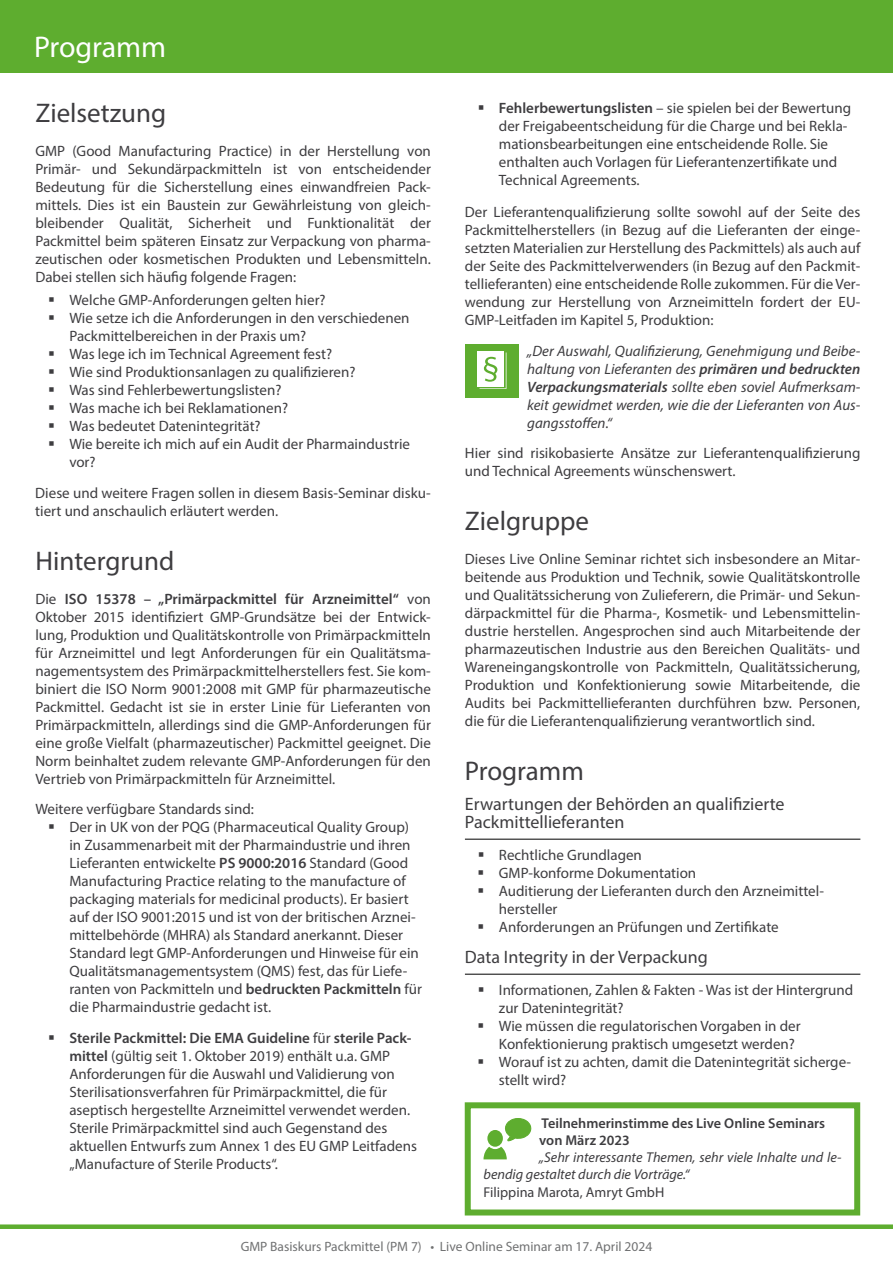
<style>
.page{position:relative;width:893px;height:1263px;background:#fff}
.page>*{position:absolute;margin:0;border:0;box-sizing:border-box;transform-origin:0 0}
.t1{font:30px "Myriad Pro";letter-spacing:-.005em;color:#fff}
.t2{font:27px "Myriad Pro";color:#3e3d40}
.t3{font:18px/18px "Myriad Pro";color:#3e3d40}
.t4{font:15px/18px "Myriad Pro";color:#3e3d40}
.t5{font:italic 15px/18px "Myriad Pro";color:#3e3d40;text-align:justify}
.t6{font:italic 14.25px/17.2px "Myriad Pro";color:#3e3d40}
.t7{font:600 14.25px/17.2px "Myriad Pro";color:#3e3d40}
.t8{font:14.25px "Myriad Pro";color:#3e3d40}
.t9{font:13.5px "Myriad Pro";color:#707172}
.s1{font-weight:600}
</style>
<div class="page">
<div style="left:0;top:0;width:893px;height:72px;background:#5ead2f"></div>
<div style="left:0;top:1224px;width:893px;height:5px;background:#5ead2f"></div>
<hr style="left:465px;top:839px;width:395px;height:1px;background:#000">
<hr style="left:465px;top:974px;width:395px;height:1px;background:#000">
<div style="left:465px;top:344px;width:54px;height:54px;background:#5ead2f"></div>
<div style="left:477px;top:351px;width:27px;height:36px;background:#fff"></div>
<svg style="left:479px;top:352px;width:27px;height:37px"></svg>
<svg style="left:483px;top:1118px;width:49px;height:41px"></svg>
<div style="left:465px;top:1102px;width:395px;height:113px;border:6px solid #5ead2f"></div>
<h1 class="t1" style="left:34px;top:28px;width:134px">Programm</h1>
<h2 class="t2" style="left:35px;top:97px;width:132px">Zielsetzung</h2>
<p class="t4" style="left:35px;top:142px;width:397px;text-align:justify">GMP (Good Manufacturing Practice) in der Herstellung von Primär- und Sekundärpackmitteln ist von entscheidender Bedeutung für die Sicherstellung eines einwandfreien Pack&shy;mittels. Dies ist ein Baustein zur Gewährleistung von gleich&shy;bleibender Qualität, Sicherheit und Funktionalität der Packmittel beim späteren Einsatz zur Verpackung von pharma&shy;zeutischen oder kosmetischen Produkten und Lebensmitteln.<br>Dabei stellen sich häufig folgende Fragen:</p>
<p class="t4" style="left:69px;top:290px;width:342px">Welche GMP-Anforderungen gelten hier?<br>Wie setze ich die Anforderungen in den verschiedenen Packmittelbereichen in der Praxis um?<br>Was lege ich im Technical Agreement fest?<br>Wie sind Produktionsanlagen zu qualifizieren?<br>Was sind Fehlerbewertungslisten?<br>Was mache ich bei Reklamationen?<br>Was bedeutet Datenintegrität?<br>Wie bereite ich mich auf ein Audit der Pharmaindustrie vor?</p>
<p class="t4" style="left:35px;top:484px;width:397px">Diese und weitere Fragen sollen in diesem Basis-Seminar disku&shy;tiert und anschaulich erläutert werden.</p>
<h2 class="t2" style="left:35px;top:544px;width:140px">Hintergrund</h2>
<p class="t4" style="left:35px;top:590px;width:397px;text-align:justify">Die <span class="s1">ISO 15378 – „Primärpackmittel für Arzneimittel“</span> von Oktober 2015 identifiziert GMP-Grundsätze bei der Entwick&shy;lung, Produktion und Qualitätskontrolle von Primärpackmitteln für Arzneimittel und legt Anforderungen für ein Qualitätsma&shy;nagementsystem des Primärpackmittelherstellers fest. Sie kom&shy;biniert die ISO Norm 9001:2008 mit GMP für pharmazeutische Packmittel. Gedacht ist sie in erster Linie für Lieferanten von Primärpackmitteln, allerdings sind die GMP-Anforderungen für eine große Vielfalt (pharmazeutischer) Packmittel geeignet. Die Norm beinhaltet zudem relevante GMP-Anforderungen für den Vertrieb von Primärpackmitteln für Arzneimittel.</p>
<p class="t4" style="left:69px;top:800px;width:354px;text-indent:-34px">Weitere verfügbare Standards sind:<br>Der in UK von der PQG (Pharmaceutical Quality Group) in Zusammenarbeit mit der Pharmaindustrie und ihren Lieferanten entwickelte <span class="s1">PS 9000:2016</span> Standard (Good Manufacturing Practice relating to the manufacture of packaging materials for medicinal products). Er basiert auf der ISO 9001:2015 und ist von der britischen Arznei&shy;mittelbehörde (MHRA) als Standard anerkannt. Dieser Standard legt GMP-Anforderungen und Hinweise für ein Qualitätsmanagementsystem (QMS) fest, das für Liefe&shy;ranten von Packmitteln und <span class="s1">bedruckten Packmitteln</span> für die Pharmaindustrie gedacht ist.</p>
<p class="t4" style="left:69px;top:1029px;width:349px"><span class="s1">Sterile Packmittel: Die EMA Guideline</span> für <span class="s1">sterile Pack&shy;mittel</span> (gültig seit 1. Oktober 2019) enthält u.a. GMP Anforderungen für die Auswahl und Validierung von Sterilisationsverfahren für Primärpackmittel, die für aseptisch hergestellte Arzneimittel verwendet werden.<br>Sterile Primärpackmittel sind auch Gegenstand des aktuellen Entwurfs zum Annex 1 des EU GMP Leitfadens „Manufacture of Sterile Products“.</p>
<p class="t4" style="left:499px;top:99px;width:354px"><span class="s1">Fehlerbewertungslisten</span> – sie spielen bei der Bewertung der Freigabeentscheidung für die Charge und bei Rekla&shy;mationsbearbeitungen eine entscheidende Rolle. Sie enthalten auch Vorlagen für Lieferantenzertifikate und Technical Agreements.</p>
<p class="t4" style="left:465px;top:203px;width:397px;text-align:justify">Der Lieferantenqualifizierung sollte sowohl auf der Seite des Packmittelherstellers (in Bezug auf die Lieferanten der einge&shy;setzten Materialien zur Herstellung des Packmittels) als auch auf der Seite des Packmittelverwenders (in Bezug auf den Packmit&shy;tellieferanten) eine entscheidende Rolle zukommen. Für die Ver&shy;wendung zur Herstellung von Arzneimitteln fordert der EU-GMP-Leitfaden im Kapitel 5, Produktion:</p>
<p class="t5" style="left:527px;top:342px;width:335px">„Der Auswahl, Qualifizierung, Genehmigung und Beibe&shy;haltung von Lieferanten des <span class="s1">primären und bedruckten Verpackungsmaterials</span> sollte eben soviel Aufmerksam&shy;keit gewidmet werden, wie die der Lieferanten von Aus&shy;gangsstoffen.“</p>
<p class="t4" style="left:465px;top:444px;width:397px">Hier sind risikobasierte Ansätze zur Lieferantenqualifizierung und Technical Agreements wünschenswert.</p>
<h2 class="t2" style="left:465px;top:505px;width:126px">Zielgruppe</h2>
<p class="t4" style="left:465px;top:550px;width:397px;text-align:justify">Dieses Live Online Seminar richtet sich insbesondere an Mitar&shy;beitende aus Produktion und Technik, sowie Qualitätskontrolle und Qualitätssicherung von Zulieferern, die Primär- und Sekun&shy;därpackmittel für die Pharma-, Kosmetik- und Lebensmittelin&shy;dustrie herstellen. Angesprochen sind auch Mitarbeitende der pharmazeutischen Industrie aus den Bereichen Qualitäts- und Wareneingangskontrolle von Packmitteln, Qualitätssicherung, Produktion und Konfektionierung sowie Mitarbeitende, die Audits bei Packmittellieferanten durchführen bzw. Personen, die für die Lieferantenqualifizierung verantwortlich sind.</p>
<h2 class="t2" style="left:465px;top:755px;width:120px">Programm</h2>
<p class="t3" style="left:465px;top:795px;width:321px">Erwartungen der Behörden an qualifizierte<br>Packmittellieferanten</p>
<p class="t4" style="left:499px;top:845px;width:327px">Rechtliche Grundlagen<br>GMP-konforme Dokumentation<br>Auditierung der Lieferanten durch den Arzneimittel&shy;hersteller<br>Anforderungen an Prüfungen und Zertifikate</p>
<p class="t3" style="left:465px;top:948px;width:244px">Data Integrity in der Verpackung</p>
<p class="t4" style="left:499px;top:980px;width:356px">Informationen, Zahlen &amp; Fakten - Was ist der Hintergrund zur Datenintegrität?<br>Wie müssen die regulatorischen Vorgaben in der Konfektionierung praktisch umgesetzt werden?<br>Worauf ist zu achten, damit die Datenintegrität sicherge&shy;stellt wird?</p>
<p class="t7" style="left:539px;top:1114px;width:287px">Teilnehmerinstimme des Live Online Seminars von März 2023</p>
<p class="t6" style="left:483px;top:1148px;width:359px;text-indent:56px">„Sehr interessante Themen, sehr viele Inhalte und le&shy;bendig gestaltet durch die Vorträge.“</p>
<p class="t8" style="left:483px;top:1183px;width:182px">Filippina Marota, Amryt GmbH</p>
<p class="t9" style="left:241px;top:1238px;width:413px">GMP Basiskurs Packmittel (PM 7) • Live Online Seminar am 17. April 2024</p>
</div>
